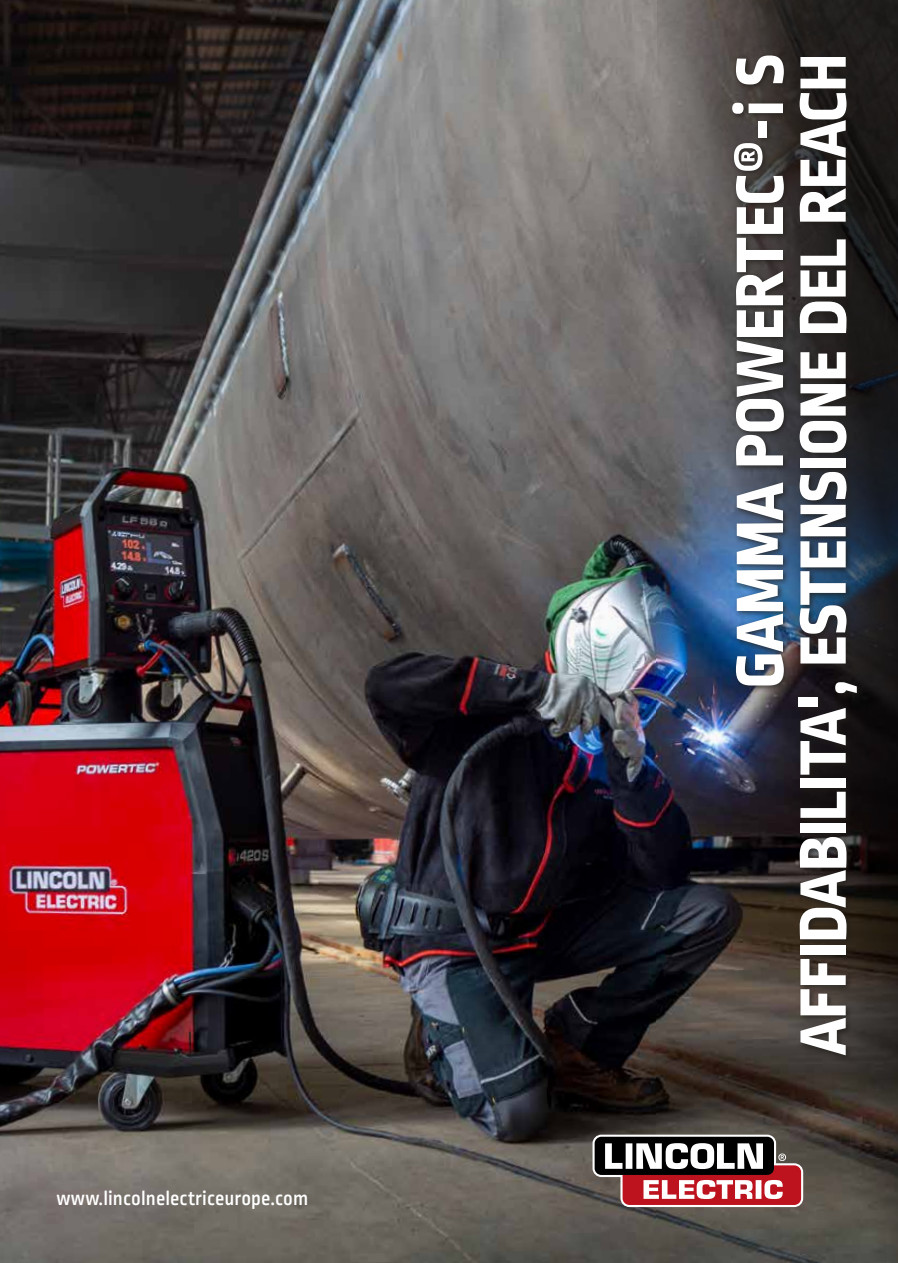
<style>
.page{position:relative;width:898px;height:1263px;background:#fff}
.page>*{position:absolute;margin:0;border:0;box-sizing:border-box;transform-origin:0 0}
.t1{font:800 70.5px "Ropa Sans Pro";letter-spacing:-.005em;color:#fff}
.t2{font:800 69px "Ropa Sans Pro";letter-spacing:-.005em;color:#fff}
.t3{font:500 21px "Ropa Sans Pro";letter-spacing:.005em;color:#fff}
</style>
<div class="page">
<img style="left:1px;top:0;width:655px;height:1263px">
<img style="left:656px;top:0;width:241px;height:1263px">
<div style="left:795px;top:54px;width:69px;height:1009px;background:#201d19;opacity:.75"></div>
<div style="left:728px;top:52px;width:62px;height:641px;background:#201d19;opacity:.75"></div>
<img style="left:0;top:0;width:1px;height:1263px">
<svg style="left:592px;top:1135px;width:210px;height:72px"></svg>
<p class="t3" style="left:56px;top:1187px;width:253px">www.lincolnelectriceurope.com</p>
<p class="t1" style="left:718px;top:688px;width:636px;rotate:-90deg">GAMMA POWERTEC®-i S</p>
<p class="t2" style="left:782px;top:1055px;width:1003px;rotate:-90deg">AFFIDABILITA', ESTENSIONE DEL REACH</p>
</div>
